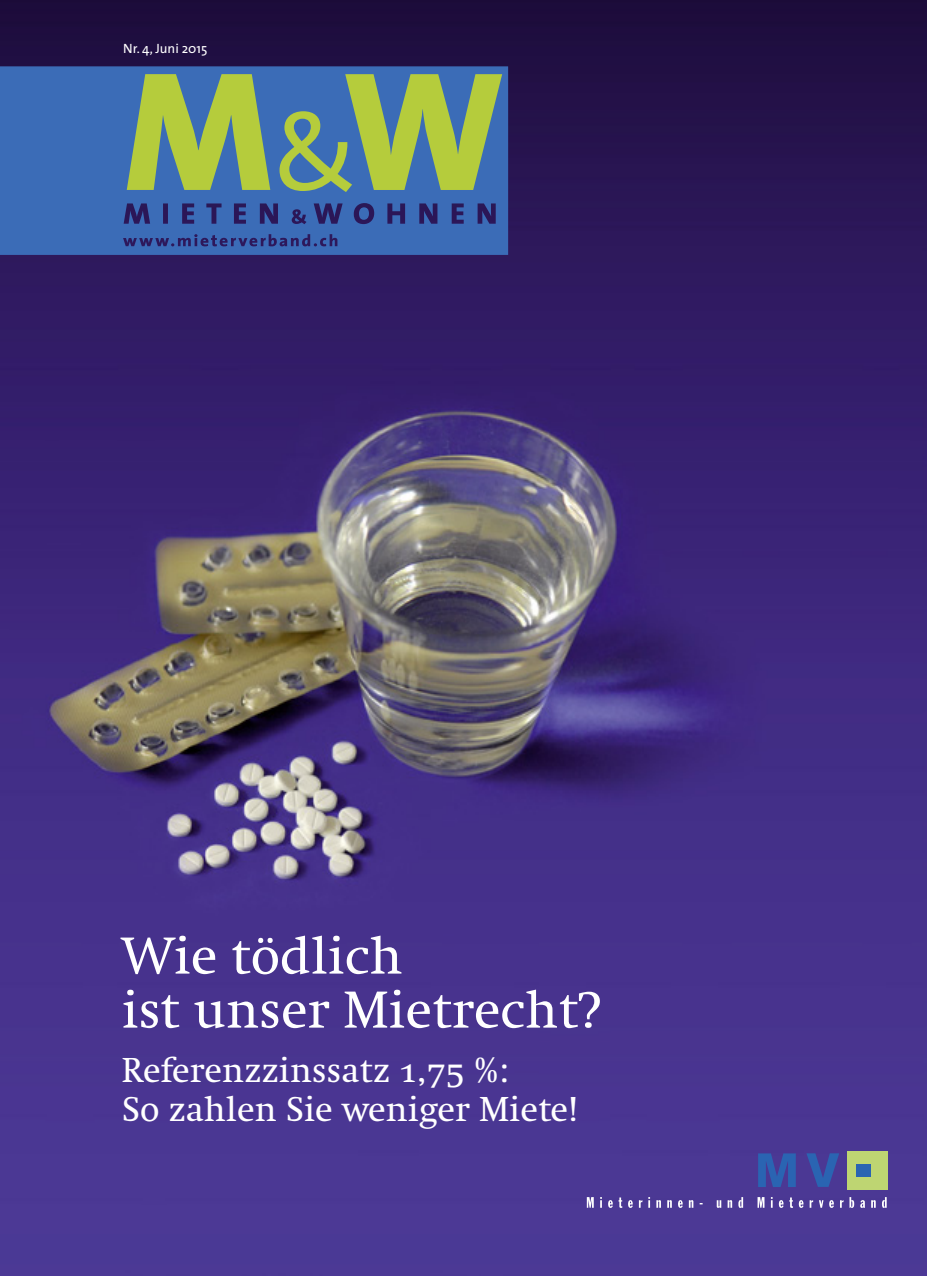
<style>
.page{position:relative;width:927px;height:1276px;background:#fff}
.page>*{position:absolute;margin:0;border:0;box-sizing:border-box;transform-origin:0 0}
.t1{font:800 171.45px "The Sans";color:#b5cc3c}
.t2{font:54px/54px "Swift";color:#fff}
.t3{font:36px/39px "Swift";color:#fff}
.t4{font:13.5px "The Sans";color:#fff}
.s1{font-weight:400;font-size:106.35px}
.s2{font-family:"Swift SC"}
</style>
<div class="page">
<img style="left:0;top:0;width:927px;height:1276px">
<div style="left:0;top:66px;width:508px;height:189px;background:#3b6cb7"></div>
<svg style="left:587px;top:1197px;width:300px;height:11px;background:#7163ab"></svg>
<div style="left:847px;top:1151px;width:40px;height:38px;background:#bed572"></div>
<svg style="left:758px;top:1153px;width:38px;height:34px"></svg>
<svg style="left:806px;top:1153px;width:33px;height:34px"></svg>
<div style="left:856px;top:1164px;width:14px;height:12px;background:#2a64b2"></div>
<p class="t4" style="left:123px;top:38px;width:86px">Nr. 4, Juni 2015</p>
<p class="t1" style="left:123px;top:-12px;width:383px">M<span class="s1">&amp;</span>W</p>
<h1 class="t2" style="left:122px;top:930px;width:480px">Wie tödlich<br>ist unser Mietrecht?</h1>
<p class="t3" style="left:122px;top:1051px;width:457px">Referenzzinssatz <span class="s2">1,75</span> %:<br>So zahlen Sie weniger Miete!</p>
</div>
